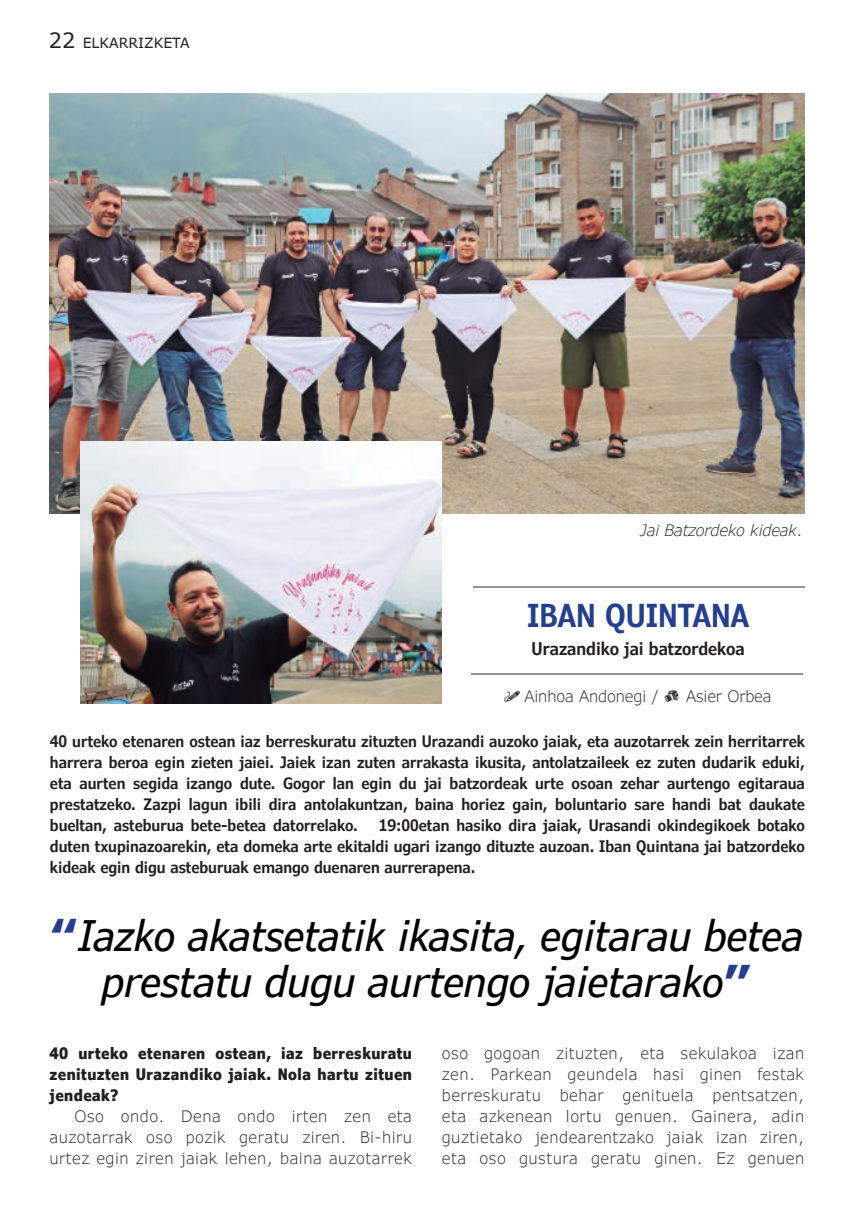
<style>
.page{position:relative;width:854px;height:1216px;background:#fff}
.page>*{position:absolute;margin:0;border:0;box-sizing:border-box;transform-origin:0 0}
.t1{font:italic condensed 42px/45.5px "Verdana Pro";color:#000;text-align:center}
.t2{font:600 condensed 31.5px "Verdana Pro";color:#253f8e}
.t3{font:600 condensed 17.5px "Verdana Pro";color:#231f20}
.t4{font:600 condensed 15.75px/21px "Verdana Pro";color:#231f20;text-align:justify}
.t5{font:300 15.75px/21px "Verdana Pro";letter-spacing:.03em;color:#231f20;text-align:justify}
.t6{font:700 condensed 15.75px/21px "Verdana Pro";letter-spacing:.03em;color:#231f20;text-align:justify}
.t7{font:300 15.75px "Verdana Pro";letter-spacing:-.01em;color:#231f20}
.t8{font:italic 300 15.75px "Verdana Pro";letter-spacing:-.01em;color:#231f20}
.t9{font:14px "Verdana Pro";color:#231f20}
.s1{font-size:21px}
.s2{font-family:"Kamera Dings";font-weight:400}
.s3{font-weight:900;font-style:normal;font-stretch:normal;color:#253f8e}
</style>
<div class="page">
<img style="left:50px;top:93px;width:754px;height:420px">
<hr style="left:472px;top:586px;width:332px;height:2px;background:#939598">
<hr style="left:471px;top:673px;width:332px;height:2px;background:#939598">
<img style="left:80px;top:441px;width:361px;height:262px">
<p class="t9" style="left:49px;top:34px;width:142px"><span class="s1">22</span> ELKARRIZKETA</p>
<p class="t8" style="left:640px;top:520px;width:164px">Jai Batzordeko kideak.</p>
<h2 class="t2" style="left:527px;top:595px;width:223px">IBAN QUINTANA</h2>
<p class="t3" style="left:531px;top:637px;width:215px">Urazandiko jai batzordekoa</p>
<p class="t7" style="left:524px;top:686px;width:248px">Ainhoa Andonegi / <span class="s2">l</span> Asier Orbea</p>
<p class="t4" style="left:50px;top:731px;width:756px">40 urteko etenaren ostean iaz berreskuratu zituzten Urazandi auzoko jaiak, eta auzotarrek zein herritarrek harrera beroa egin zieten jaiei. Jaiek izan zuten arrakasta ikusita, antolatzaileek ez zuten dudarik eduki, eta aurten segida izango dute. Gogor lan egin du jai batzordeak urte osoan zehar aurtengo egitaraua prestatzeko. Zazpi lagun ibili dira antolakuntzan, baina horiez gain, boluntario sare handi bat daukate bueltan, asteburua bete-betea datorrelako.</p>
<p class="t4" style="left:50px;top:815px;width:756px;text-indent:329px">19:00etan hasiko dira jaiak, Urasandi okindegikoek botako duten txupinazoarekin, eta domeka arte ekitaldi ugari izango dituzte auzoan. Iban Quintana jai batzordeko kideak egin digu asteburuak emango duenaren aurrerapena.</p>
<h1 class="t1" style="left:50px;top:913px;width:754px"><span class="s3">“</span>Iazko akatsetatik ikasita, egitarau betea prestatu dugu aurtengo jaietarako<span class="s3">”</span></h1>
<p class="t6" style="left:50px;top:1042px;width:364px">40 urteko etenaren ostean, iaz berreskuratu zenituzten Urazandiko jaiak. Nola hartu zituen jendeak?</p>
<p class="t5" style="left:50px;top:1105px;width:364px;text-indent:25px">Oso ondo. Dena ondo irten zen eta auzotarrak oso pozik geratu ziren. Bi-hiru urtez egin ziren jaiak lehen, baina auzotarrek</p>
<p class="t5" style="left:441px;top:1042px;width:364px">oso gogoan zituzten, eta sekulakoa izan zen. Parkean geundela hasi ginen festak berreskuratu behar genituela pentsatzen, eta azkenean lortu genuen. Gainera, adin guztietako jendearentzako jaiak izan ziren, eta oso gustura geratu ginen. Ez genuen</p>
</div>
